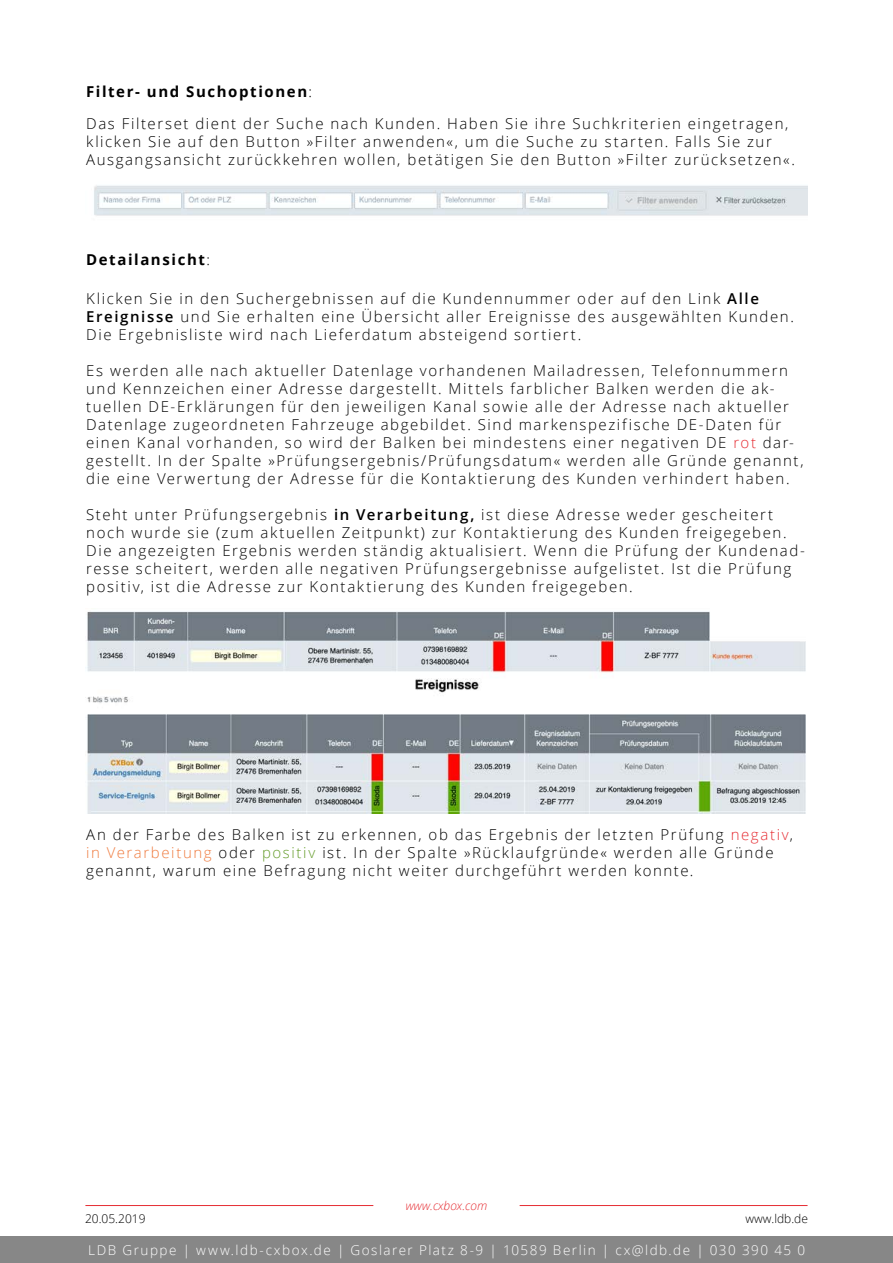
<style>
.page{position:relative;width:893px;height:1263px;background:#fff}
.page>*{position:absolute;margin:0;border:0;box-sizing:border-box;transform-origin:0 0}
.t1{font:300 15px/18px "Open Sans";letter-spacing:.105em;color:#000}
.t2{font:700 15px "Open Sans";letter-spacing:.105em;color:#000}
.t3{font:300 13.5px "Open Sans";letter-spacing:.11em;color:#fff}
.t4{font:300 12px "Open Sans";color:#000}
.t5{font:italic 300 12px "Open Sans";color:#e62d33}
.s1{font-weight:700}
.s2{font-weight:300}
.s3{font-weight:600}
.s4{color:#e62d33}
.s5{color:#ef7b3f}
.s6{color:#669d2c}
</style>
<div class="page">
<div style="left:0;top:1236px;width:893px;height:27px;background:#878787"></div>
<hr style="left:85px;top:1205px;width:288px;height:1px;background:#e62d33">
<hr style="left:520px;top:1205px;width:287px;height:1px;background:#e62d33">
<img style="left:86px;top:611px;width:720px;height:202px">
<img style="left:94px;top:185px;width:714px;height:31px">
<p class="t1" style="left:86px;top:74px;width:704px;line-height:32.5px"><span class="s1">Filter- und Suchoptionen</span>:<br>Das Filterset dient der Suche nach Kunden. Haben Sie ihre Suchkriterien eingetragen,</p>
<p class="t1" style="left:86px;top:132px;width:710px">klicken Sie auf den Button »Filter anwenden«, um die Suche zu starten. Falls Sie zur<br>Ausgangsansicht zurückkehren wollen, betätigen Sie den Button »Filter zurücksetzen«.</p>
<p class="t2" style="left:86px;top:249px;width:125px">Detailansicht<span class="s2">:</span></p>
<p class="t1" style="left:86px;top:289px;width:709px">Klicken Sie in den Suchergebnissen auf die Kundennummer oder auf den Link <span class="s3">Alle<br>Ereignisse</span> und Sie erhalten eine Übersicht aller Ereignisse des ausgewählten Kunden.<br>Die Ergebnisliste wird nach Lieferdatum absteigend sortiert.</p>
<p class="t1" style="left:86px;top:361px;width:719px">Es werden alle nach aktueller Datenlage vorhandenen Mailadressen, Telefonnummern und Kennzeichen einer Adresse dargestellt. Mittels farblicher Balken werden die ak&shy;tuellen DE-Erklärungen für den jeweiligen Kanal sowie alle der Adresse nach aktueller Datenlage zugeordneten Fahrzeuge abgebildet. Sind markenspezifische DE-Daten für einen Kanal vorhanden, so wird der Balken bei mindestens einer negativen DE <span class="s4">rot</span> dar&shy;gestellt. In der Spalte »Prüfungsergebnis/Prüfungsdatum« werden alle Gründe genannt, die eine Verwertung der Adresse für die Kontaktierung des Kunden verhindert haben.</p>
<p class="t1" style="left:86px;top:505px;width:720px">Steht unter Prüfungsergebnis <span class="s3">in Verarbeitung,</span> ist diese Adresse weder gescheitert noch wurde sie (zum aktuellen Zeitpunkt) zur Kontaktierung des Kunden freigegeben.<br>Die angezeigten Ergebnis werden ständig aktualisiert. Wenn die Prüfung der Kundenad&shy;resse scheitert, werden alle negativen Prüfungsergebnisse aufgelistet. Ist die Prüfung positiv, ist die Adresse zur Kontaktierung des Kunden freigegeben.</p>
<p class="t1" style="left:86px;top:825px;width:708px">An der Farbe des Balken ist zu erkennen, ob das Ergebnis der letzten Prüfung <span class="s4">negativ</span>, <span class="s5">in Verarbeitung</span> oder <span class="s6">positiv</span> ist. In der Spalte »Rücklaufgründe« werden alle Gründe genannt, warum eine Befragung nicht weiter durchgeführt werden konnte.</p>
<p class="t5" style="left:406px;top:1197px;width:83px">www.cxbox.com</p>
<p class="t4" style="left:85px;top:1210px;width:62px">20.05.2019</p>
<p class="t4" style="left:745px;top:1210px;width:64px">www.ldb.de</p>
<p class="t3" style="left:88px;top:1240px;width:718px">LDB Gruppe | www.ldb-cxbox.de | Goslarer Platz 8-9 | 10589 Berlin | cx@ldb.de | 030 390 45 0</p>
</div>
